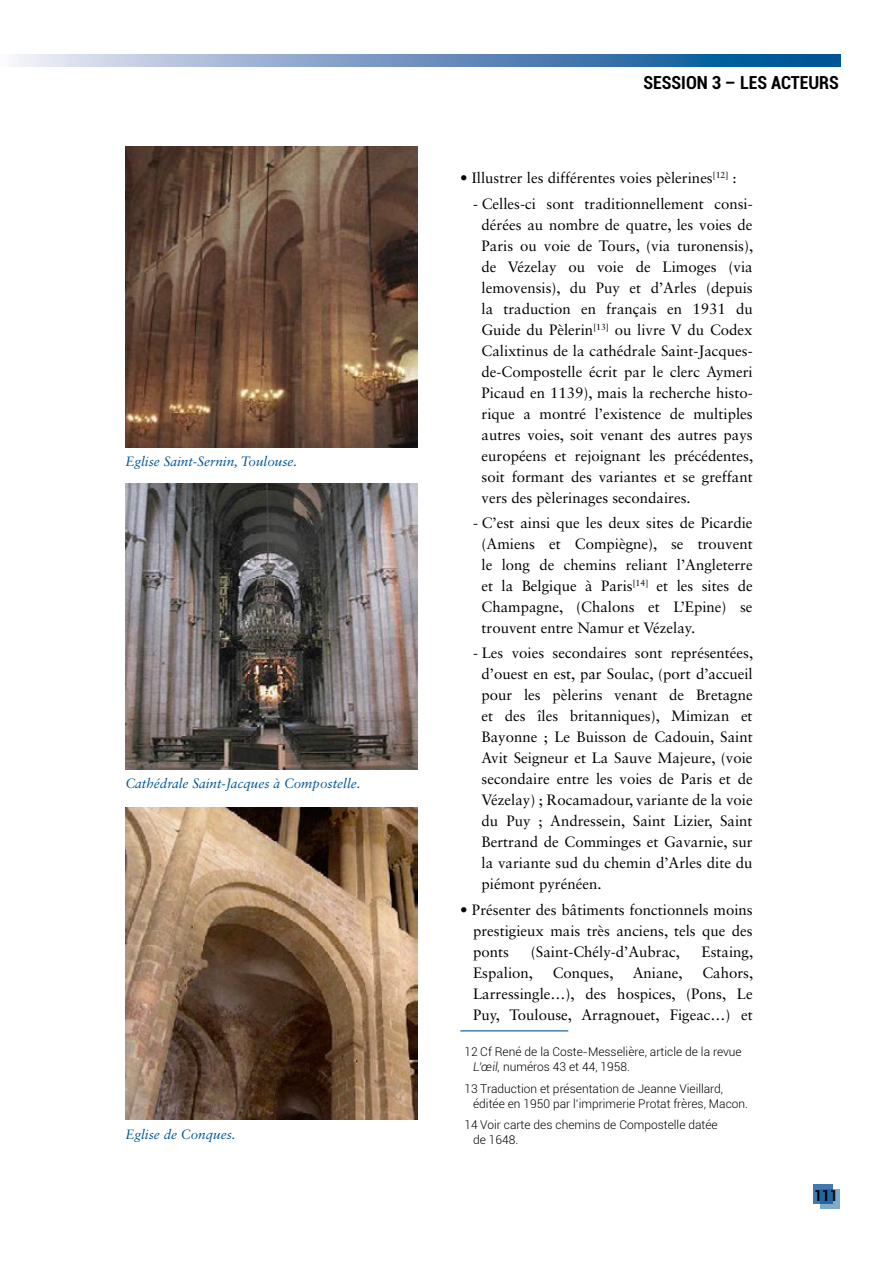
<style>
.page{position:relative;width:893px;height:1263px;background:#fff}
.page>*{position:absolute;margin:0;border:0;box-sizing:border-box;transform-origin:0 0}
.t1{font:700 condensed 18px "Roboto";color:#000}
.t2{font:15px/21px "Sabon LT Std";color:#000;text-align:justify}
.t3{font:700 condensed 15px "Roboto";color:#000}
.t4{font:italic 13.5px "Sabon LT Std";color:#005596}
.t5{font:300 12px/15px "Roboto";color:#000}
.s1{font-style:italic}
</style>
<div class="page">
<svg style="left:14px;top:54px;width:826px;height:13px;background:#6c95c0"></svg>
<div style="left:813px;top:1184px;width:20px;height:20px;background:#427ab0"></div>
<svg style="left:820px;top:1189px;width:19px;height:19px"></svg>
<hr style="left:460px;top:1030px;width:108px;height:1px;background:#005596">
<img style="left:125px;top:147px;width:293px;height:301px">
<img style="left:125px;top:484px;width:293px;height:285px">
<img style="left:125px;top:808px;width:293px;height:311px">
<p class="t4" style="left:125px;top:454px;width:173px">Eglise Saint-Sernin, Toulouse.</p>
<p class="t4" style="left:125px;top:776px;width:237px">Cathédrale Saint-Jacques à Compostelle.</p>
<p class="t4" style="left:125px;top:1127px;width:112px">Eglise de Conques.</p>
<p class="t1" style="left:643px;top:70px;width:197px">SESSION 3 – LES ACTEURS</p>
<p class="t2" style="left:460px;top:168px;width:278px">• Illustrer les différentes voies pèlerines<sup>[12]</sup> :</p>
<p class="t2" style="left:482px;top:193px;width:273px;text-indent:-9px">- Celles-ci sont traditionnellement consi&shy;dérées au nombre de quatre, les voies de Paris ou voie de Tours, (via turonensis), de Vézelay ou voie de Limoges (via lemovensis), du Puy et d’Arles (depuis la traduction en français en 1931 du Guide du Pèlerin<sup>[13]</sup> ou livre V du Codex Calixtinus de la cathédrale Saint-Jacques&shy;de-Compostelle écrit par le clerc Aymeri Picaud en 1139), mais la recherche histo&shy;rique a montré l’existence de multiples autres voies, soit venant des autres pays européens et rejoignant les précédentes, soit formant des variantes et se greffant vers des pèlerinages secondaires.</p>
<p class="t2" style="left:482px;top:512px;width:273px;text-indent:-9px">- C’est ainsi que les deux sites de Picardie (Amiens et Compiègne), se trouvent le long de chemins reliant l’Angleterre et la Belgique à Paris<sup>[14]</sup> et les sites de Champagne, (Chalons et L’Epine) se trouvent entre Namur et Vézelay.</p>
<p class="t2" style="left:482px;top:642px;width:273px;text-indent:-9px">- Les voies secondaires sont représentées, d’ouest en est, par Soulac, (port d’accueil pour les pèlerins venant de Bretagne et des îles britanniques), Mimizan et Bayonne ; Le Buisson de Cadouin, Saint Avit Seigneur et La Sauve Majeure, (voie secondaire entre les voies de Paris et de Vézelay) ; Rocamadour, variante de la voie du Puy ; Andressein, Saint Lizier, Saint Bertrand de Comminges et Gavarnie, sur la variante sud du chemin d’Arles dite du piémont pyrénéen.</p>
<p class="t2" style="left:473px;top:899px;width:281px;text-indent:-13px">• Présenter des bâtiments fonctionnels moins prestigieux mais très anciens, tels que des ponts</p>
<p class="t2" style="left:531px;top:941px;width:151px">(Saint-Chély-d’Aubrac,</p>
<p class="t2" style="left:701px;top:941px;width:53px">Estaing,</p>
<p class="t2" style="left:473px;top:962px;width:62px">Espalion,</p>
<p class="t2" style="left:553px;top:962px;width:62px">Conques,</p>
<p class="t2" style="left:633px;top:962px;width:51px">Aniane,</p>
<p class="t2" style="left:473px;top:962px;width:282px;text-indent:229px">Cahors, Larressingle…), des hospices, (Pons, Le Puy, Toulouse, Arragnouet, Figeac…) et</p>
<p class="t5" style="left:473px;top:1044px;width:270px;text-indent:-9px">12 Cf René de la Coste-Messelière, article de la revue<br><span class="s1">L’œil,</span> numéros 43 et 44, 1958.</p>
<p class="t5" style="left:473px;top:1080px;width:277px;text-indent:-9px">13 Traduction et présentation de Jeanne Vieillard, éditée en 1950 par l’imprimerie Protat frères, Macon.</p>
<p class="t5" style="left:473px;top:1117px;width:246px;text-indent:-9px">14 Voir carte des chemins de Compostelle datée de 1648.</p>
<p class="t3" style="left:814px;top:1185px;width:25px">111</p>
</div>
